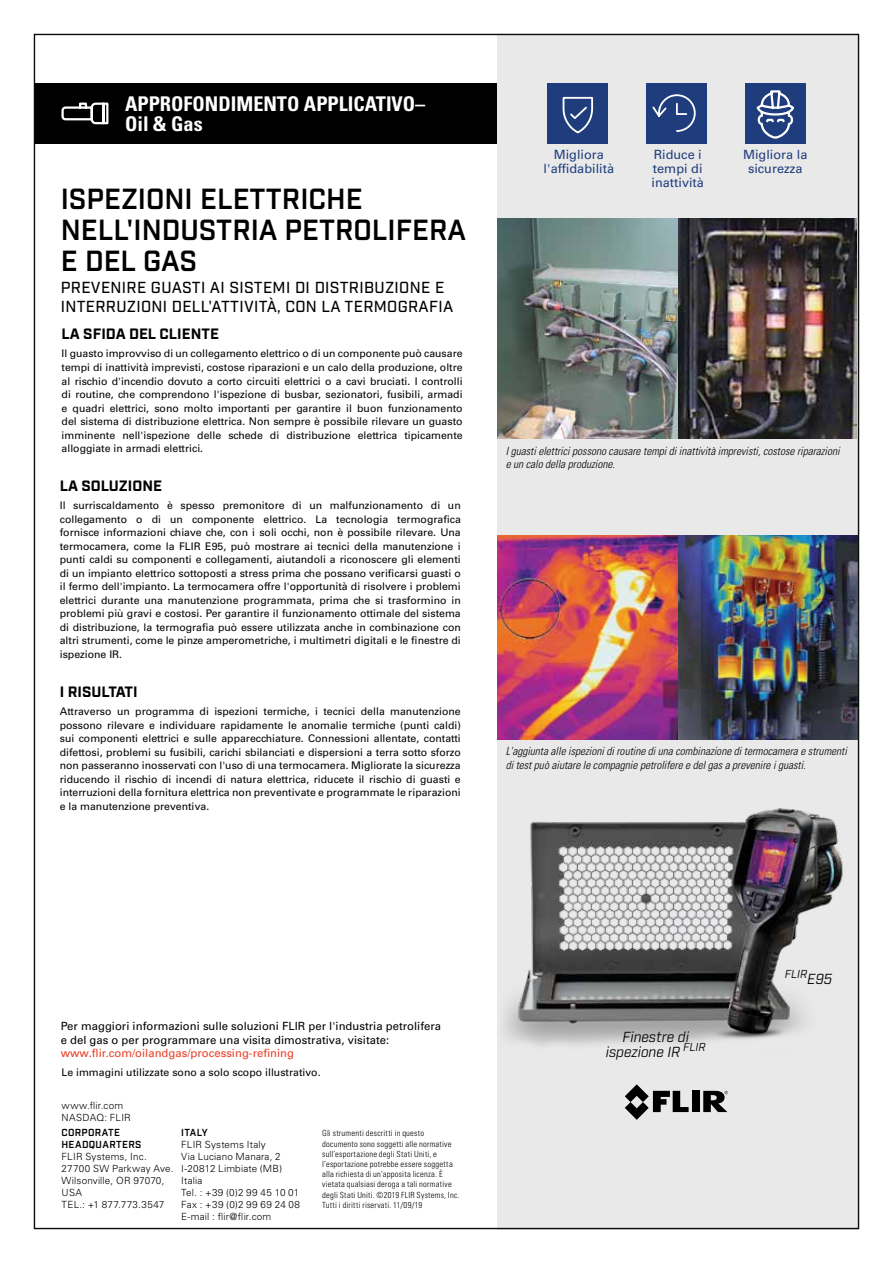
<style>
.page{position:relative;width:893px;height:1263px;background:#fff}
.page>*{position:absolute;margin:0;border:0;box-sizing:border-box;transform-origin:0 0}
.t1{font:600 28.2px/31px "Industry";color:#000}
.t2{font:700 condensed 20.25px/19.5px "Univers LT Std";color:#fff}
.t3{font:500 15.6px/18.6px "Industry";letter-spacing:.02em;color:#000}
.t4{font:700 15px "Industry";color:#000}
.t5{font:italic 14.1px/15px "Industry";color:#000}
.t6{font:12.75px/14.2px "Univers LTCYR 55 Roman";color:#1f3d7c;text-align:center}
.t7{font:italic 300 condensed 11.25px/13.5px "Univers LT Std";color:#000}
.t8{font:11.25px/13.5px "Univers LTCYR 55 Roman";color:#000}
.t9{font:11.25px "Univers LTCYR 55 Roman";color:#eb3d25}
.t10{font:italic 11.25px "Industry";color:#000}
.t11{font:10.5px/13.5px "Univers LT Std";color:#000;text-align:justify}
.t12{font:300 9.9px/12px "Univers LT Std";letter-spacing:.02em;color:#000}
.t13{font:600 9.9px/12px "Industry";letter-spacing:.035em;color:#000}
.t14{font:300 condensed 8.55px/10.2px "Univers LT Std";letter-spacing:.025em;color:#000}
</style>
<div class="page">
<div style="left:497px;top:34px;width:361px;height:1195px;background:#e9e9ea"></div>
<div style="left:692px;top:1091px;width:8px;height:21px;background:#000"></div>
<svg style="left:625px;top:1084px;width:64px;height:36px"></svg>
<svg style="left:703px;top:1091px;width:25px;height:21px"></svg>
<img style="left:497px;top:535px;width:360px;height:205px">
<img style="left:497px;top:219px;width:359px;height:219px">
<div style="left:34px;top:83px;width:463px;height:61px;background:#000"></div>
<div style="left:745px;top:83px;width:61px;height:61px;background:#1f3d7c"></div>
<svg style="left:756px;top:90px;width:38px;height:49px"></svg>
<svg style="left:61px;top:102px;width:48px;height:23px"></svg>
<div style="left:646px;top:83px;width:60px;height:60px;background:#1f3d7c"></div>
<svg style="left:652px;top:94px;width:44px;height:38px"></svg>
<div style="left:547px;top:83px;width:61px;height:61px;background:#1f3d7c"></div>
<svg style="left:562px;top:96px;width:31px;height:38px"></svg>
<img style="left:504px;top:808px;width:339px;height:238px">
<h2 class="t2" style="left:125px;top:94px;width:302px">APPROFONDIMENTO APPLICATIVO–<br>Oil &amp; Gas</h2>
<h1 class="t1" style="left:61px;top:184px;width:407px">ISPEZIONI ELETTRICHE<br>NELL'INDUSTRIA PETROLIFERA<br>E DEL GAS</h1>
<h3 class="t3" style="left:61px;top:279px;width:394px">PREVENIRE GUASTI AI SISTEMI DI DISTRIBUZIONE E<br>INTERRUZIONI DELL'ATTIVITÀ, CON LA TERMOGRAFIA</h3>
<h3 class="t4" style="left:62px;top:325px;width:159px">LA SFIDA DEL CLIENTE</h3>
<p class="t11" style="left:62px;top:347px;width:403px">Il guasto improvviso di un collegamento elettrico o di un componente può causare tempi di inattività imprevisti, costose riparazioni e un calo della produzione, oltre al rischio d'incendio dovuto a corto circuiti elettrici o a cavi bruciati. I controlli di routine, che comprendono l'ispezione di busbar, sezionatori, fusibili, armadi e quadri elettrici, sono molto importanti per garantire il buon funzionamento del sistema di distribuzione elettrica. Non sempre è possibile rilevare un guasto imminente nell'ispezione delle schede di distribuzione elettrica tipicamente alloggiate in armadi elettrici.</p>
<h3 class="t4" style="left:60px;top:477px;width:104px">LA SOLUZIONE</h3>
<p class="t11" style="left:60px;top:499px;width:403px">Il surriscaldamento è spesso premonitore di un malfunzionamento di un collegamento o di un componente elettrico. La tecnologia termografica fornisce informazioni chiave che, con i soli occhi, non è possibile rilevare. Una termocamera, come la FLIR E95, può mostrare ai tecnici della manutenzione i punti caldi su componenti e collegamenti, aiutandoli a riconoscere gli elementi di un impianto elettrico sottoposti a stress prima che possano verificarsi guasti o il fermo dell'impianto. La termocamera offre l'opportunità di risolvere i problemi elettrici durante una manutenzione programmata, prima che si trasformino in problemi più gravi e costosi. Per garantire il funzionamento ottimale del sistema di distribuzione, la termografia può essere utilizzata anche in combinazione con altri strumenti, come le pinze amperometriche, i multimetri digitali e le finestre di ispezione IR.</p>
<h3 class="t4" style="left:60px;top:683px;width:80px">I RISULTATI</h3>
<p class="t11" style="left:60px;top:705px;width:403px">Attraverso un programma di ispezioni termiche, i tecnici della manutenzione possono rilevare e individuare rapidamente le anomalie termiche (punti caldi) sui componenti elettrici e sulle apparecchiature. Connessioni allentate, contatti difettosi, problemi su fusibili, carichi sbilanciati e dispersioni a terra sotto sforzo non passeranno inosservati con l'uso di una termocamera. Migliorate la sicurezza riducendo il rischio di incendi di natura elettrica, riducete il rischio di guasti e interruzioni della fornitura elettrica non preventivate e programmate le riparazioni e la manutenzione preventiva.</p>
<p class="t6" style="left:544px;top:146px;width:72px">Migliora l'affidabilità</p>
<p class="t6" style="left:651px;top:146px;width:54px;text-align:left">Riduce i tempi di inattività</p>
<p class="t6" style="left:743px;top:146px;width:66px">Migliora la sicurezza</p>
<p class="t7" style="left:506px;top:444px;width:335px">I guasti elettrici possono causare tempi di inattività imprevisti, costose riparazioni e un calo della produzione.</p>
<p class="t7" style="left:506px;top:744px;width:343px">L'aggiunta alle ispezioni di routine di una combinazione di termocamera e strumenti di test può aiutare le compagnie petrolifere e del gas a prevenire i guasti.</p>
<p class="t8" style="left:61px;top:1019px;width:382px">Per maggiori informazioni sulle soluzioni FLIR per l'industria petrolifera e del gas o per programmare una visita dimostrativa, visitate:</p>
<p class="t9" style="left:61px;top:1045px;width:235px">www.flir.com/oilandgas/processing-refining</p>
<p class="t11" style="left:62px;top:1065px;width:260px">Le immagini utilizzate sono a solo scopo illustrativo.</p>
<p class="t12" style="left:62px;top:1099px;width:71px">www.flir.com<br>NASDAQ: FLIR</p>
<p class="t13" style="left:62px;top:1126px;width:81px">CORPORATE<br>HEADQUARTERS</p>
<p class="t12" style="left:62px;top:1150px;width:113px">FLIR Systems, Inc.<br>27700 SW Parkway Ave.<br>Wilsonville, OR 97070,<br>USA<br>TEL.: +1 877.773.3547</p>
<p class="t13" style="left:181px;top:1126px;width:28px">ITALY</p>
<p class="t12" style="left:181px;top:1138px;width:120px">FLIR Systems Italy<br>Via Luciano Manara, 2<br>I-20812 Limbiate (MB)<br>Italia<br>Tel. : +39 (0)2 99 45 10 01<br>Fax : +39 (0)2 99 69 24 08<br>E-mail : flir@flir.com</p>
<p class="t14" style="left:322px;top:1128px;width:139px">Gli strumenti descritti in questo documento sono soggetti alle normative sull’esportazione degli Stati Uniti, e l’esportazione potrebbe essere soggetta alla richiesta di un’apposita licenza. È vietata qualsiasi deroga a tali normative degli Stati Uniti. ©2019 FLIR Systems, Inc.<br>Tutti i diritti riservati. 11/09/19</p>
<h3 class="t5" style="left:606px;top:1030px;width:85px;text-indent:17px">Finestre di ispezione IR</h3>
<p class="t10" style="left:683px;top:1040px;width:24px">FLIR</p>
<p class="t10" style="left:785px;top:967px;width:24px">FLIR</p>
<h3 class="t5" style="left:807px;top:972px;width:26px">E95</h3>
</div>
